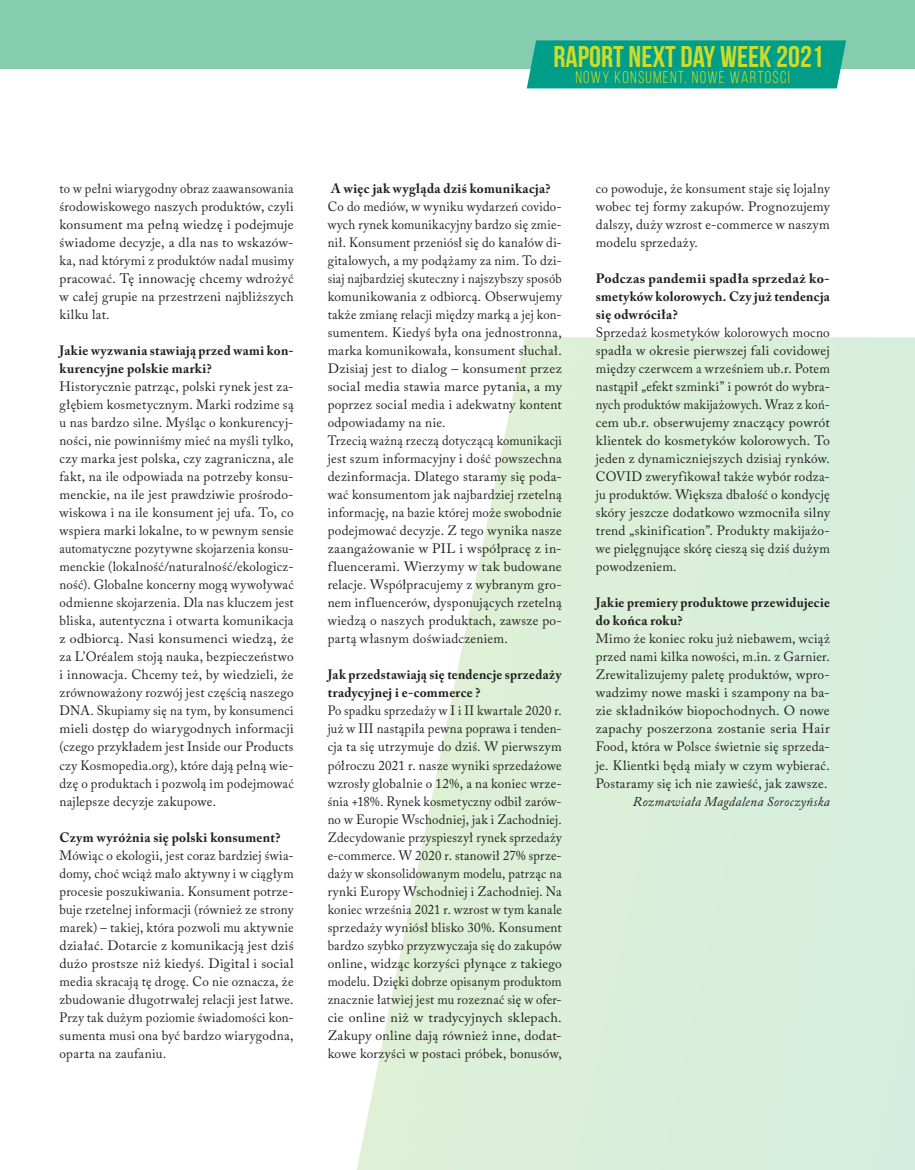
<style>
.page{position:relative;width:915px;height:1170px;background:#fff}
.page>*{position:absolute;margin:0;border:0;box-sizing:border-box;transform-origin:0 0}
.t1{font:700 30px "Bebas Neue";color:#cddc29}
.t2{font:16.8px "Bebas Neue";letter-spacing:.075em;color:#cddc29}
._0_Tekst_w_kolumnie{font:13.5px/18px "Adobe Caslon Pro";letter-spacing:.025em;color:#231f20;text-align:justify}
._0_Tekst_w_kolumnie-2{font:13.5px/18px "Adobe Caslon Pro";letter-spacing:.025em;color:#231f20;text-align:justify;scale:.93 1}
._0_Tekst_w_kolumnie-3{font:13.5px/18px "Adobe Caslon Pro";letter-spacing:.025em;color:#231f20;text-align:justify;scale:.95 1}
._0_Tekst_w_kolumnie-4{font:13.5px/18px "Adobe Caslon Pro";letter-spacing:.025em;color:#231f20;text-align:justify;scale:.96 1}
._0_Tekst_w_kolumnie-5{font:13.5px/18px "Adobe Caslon Pro";letter-spacing:.025em;color:#231f20;text-align:justify;scale:.94 1}
._0_Tekst_w_kolumnie-6{font:700 13.5px/18px "Adobe Caslon Pro";letter-spacing:.025em;color:#231f20}
._0_Tekst_w_kolumnie-7{font:700 13.5px/18px "Adobe Caslon Pro";letter-spacing:.025em;color:#231f20;scale:.96 1}
._0_Tekst_w_kolumnie-8{font:italic 13.5px "Adobe Caslon Pro";letter-spacing:.025em;color:#231f20}
</style>
<div class="page">
<svg style="left:357px;top:337px;width:557px;height:832px"></svg>
<div style="left:0;top:0;width:914px;height:69px;background:#86cdb0"></div>
<div style="left:526px;top:40px;width:319px;height:48px;background:#009d88"></div>
<p class="t1" style="left:553px;top:40px;width:272px">RAPORT NEXT DAY WEEK 2021</p>
<p class="t2" style="left:575px;top:68px;width:216px">NOWY KONSUMENT, NOWE WARTOŚCI</p>
<p class="_0_Tekst_w_kolumnie-5" style="left:60px;top:179px;width:250px">to w pełni wiarygodny obraz zaawansowania środowiskowego naszych produktów, czyli konsument ma pełną wiedzę i podejmuje świadome decyzje, a dla nas to wskazów&shy;ka, nad którymi z produktów nadal musimy pracować. Tę innowację chcemy wdrożyć w całej grupie na przestrzeni najbliższych kilku lat.</p>
<p class="_0_Tekst_w_kolumnie-6" style="left:60px;top:341px;width:235px">Jakie wyzwania stawiają przed wami kon&shy;kurencyjne polskie marki?</p>
<p class="_0_Tekst_w_kolumnie" style="left:60px;top:377px;width:235px">Historycznie patrząc, polski rynek jest za&shy;głębiem kosmetycznym. Marki rodzime są u nas bardzo silne. Myśląc o konkurencyj&shy;ności, nie powinniśmy mieć na myśli tylko, czy marka jest polska, czy zagraniczna, ale fakt, na ile odpowiada na potrzeby konsu&shy;menckie, na ile jest prawdziwie prośrodo&shy;wiskowa i na ile konsument jej ufa. To, co wspiera marki lokalne, to w pewnym sensie automatyczne pozytywne skojarzenia konsu&shy;menckie (lokalność/naturalność/ekologicz&shy;ność). Globalne koncerny mogą wywoływać odmienne skojarzenia. Dla nas kluczem jest bliska, autentyczna i otwarta komunikacja z odbiorcą. Nasi konsumenci wiedzą, że za L’Oréalem stoją nauka, bezpieczeństwo i innowacja. Chcemy też, by wiedzieli, że zrównoważony rozwój jest częścią naszego DNA. Skupiamy się na tym, by konsumenci mieli dostęp do wiarygodnych informacji (czego przykładem jest Inside our Products czy Kosmopedia.org), które dają pełną wie&shy;dzę o produktach i pozwolą im podejmować najlepsze decyzje zakupowe.</p>
<p class="_0_Tekst_w_kolumnie-6" style="left:60px;top:827px;width:222px">Czym wyróżnia się polski konsument?</p>
<p class="_0_Tekst_w_kolumnie-4" style="left:60px;top:845px;width:245px">Mówiąc o ekologii, jest coraz bardziej świa&shy;domy, choć wciąż mało aktywny i w ciągłym procesie poszukiwania. Konsument potrze&shy;buje rzetelnej informacji (również ze strony marek) – takiej, która pozwoli mu aktywnie działać. Dotarcie z komunikacją jest dziś dużo prostsze niż kiedyś. Digital i social media skracają tę drogę. Co nie oznacza, że zbudowanie długotrwałej relacji jest łatwe.<br>Przy tak dużym poziomie świadomości kon&shy;sumenta musi ona być bardzo wiarygodna, oparta na zaufaniu.</p>
<p class="_0_Tekst_w_kolumnie-6" style="left:331px;top:179px;width:221px">A więc jak wygląda dziś komunikacja?</p>
<p class="_0_Tekst_w_kolumnie-3" style="left:327px;top:197px;width:248px">Co do mediów, w wyniku wydarzeń covido&shy;wych rynek komunikacyjny bardzo się zmie&shy;nił. Konsument przeniósł się do kanałów di&shy;gitalowych, a my podążamy za nim. To dzi&shy;siaj najbardziej skuteczny i najszybszy sposób komunikowania z odbiorcą. Obserwujemy także zmianę relacji między marką a jej kon&shy;sumentem. Kiedyś była ona jednostronna, marka komunikowała, konsument słuchał.<br>Dzisiaj jest to dialog – konsument przez social media stawia marce pytania, a my poprzez social media i adekwatny kontent odpowiadamy na nie.</p>
<p class="_0_Tekst_w_kolumnie-2" style="left:327px;top:431px;width:253px">Trzecią ważną rzeczą dotyczącą komunikacji jest szum informacyjny i dość powszechna dezinformacja. Dlatego staramy się poda&shy;wać konsumentom jak najbardziej rzetelną informację, na bazie której może swobodnie podejmować decyzje. Z tego wynika nasze zaangażowanie w PIL i współpracę z in&shy;fluencerami. Wierzymy w tak budowane relacje. Współpracujemy z wybranym gro&shy;nem influencerów, dysponujących rzetelną wiedzą o naszych produktach, zawsze po&shy;partą własnym doświadczeniem.</p>
<p class="_0_Tekst_w_kolumnie-7" style="left:327px;top:665px;width:245px">Jak przedstawiają się tendencje sprzedaży tradycyjnej i e-commerce ?</p>
<p class="_0_Tekst_w_kolumnie-2" style="left:327px;top:701px;width:253px">Po spadku sprzedaży w I i II kwartale 2020 r. już w III nastąpiła pewna poprawa i tenden&shy;cja ta się utrzymuje do dziś. W pierwszym półroczu 2021 r. nasze wyniki sprzedażowe wzrosły globalnie o 12%, a na koniec wrze&shy;śnia +18%. Rynek kosmetyczny odbił zarów&shy;no w Europie Wschodniej, jak i Zachodniej.<br>Zdecydowanie przyspieszył rynek sprzedaży e-commerce. W 2020 r. stanowił 27% sprze&shy;daży w skonsolidowanym modelu, patrząc na rynki Europy Wschodniej i Zachodniej. Na koniec września 2021 r. wzrost w tym kanale sprzedaży wyniósł blisko 30%. Konsument bardzo szybko przyzwyczaja się do zakupów online, widząc korzyści płynące z takiego modelu. Dzięki dobrze opisanym produktom znacznie łatwiej jest mu rozeznać się w ofer&shy;cie online niż w tradycyjnych sklepach.<br>Zakupy online dają również inne, dodat&shy;kowe korzyści w postaci próbek, bonusów,</p>
<p class="_0_Tekst_w_kolumnie" style="left:595px;top:179px;width:235px">co powoduje, że konsument staje się lojalny wobec tej formy zakupów. Prognozujemy dalszy, duży wzrost e-commerce w naszym modelu sprzedaży.</p>
<p class="_0_Tekst_w_kolumnie-6" style="left:595px;top:269px;width:235px;text-align:justify">Podczas pandemii spadła sprzedaż ko&shy;smetyków kolorowych. Czy już tendencja się odwróciła?</p>
<p class="_0_Tekst_w_kolumnie" style="left:595px;top:323px;width:235px">Sprzedaż kosmetyków kolorowych mocno spadła w okresie pierwszej fali covidowej między czerwcem a wrześniem ub.r. Potem nastąpił „efekt szminki” i powrót do wybra&shy;nych produktów makijażowych. Wraz z koń&shy;cem ub.r. obserwujemy znaczący powrót klientek do kosmetyków kolorowych. To jeden z dynamiczniejszych dzisiaj rynków.<br>COVID zweryfikował także wybór rodza&shy;ju produktów. Większa dbałość o kondycję skóry jeszcze dodatkowo wzmocniła silny trend „skinification”. Produkty makijażo&shy;we pielęgnujące skórę cieszą się dziś dużym powodzeniem.</p>
<p class="_0_Tekst_w_kolumnie-7" style="left:595px;top:593px;width:245px">Jakie premiery produktowe przewidujecie do końca roku?</p>
<p class="_0_Tekst_w_kolumnie" style="left:595px;top:629px;width:235px">Mimo że koniec roku już niebawem, wciąż przed nami kilka nowości, m.in. z Garnier.<br>Zrewitalizujemy paletę produktów, wpro&shy;wadzimy nowe maski i szampony na ba&shy;zie składników biopochodnych. O nowe zapachy poszerzona zostanie seria Hair Food, która w Polsce świetnie się sprzeda&shy;je. Klientki będą miały w czym wybierać.<br>Postaramy się ich nie zawieść, jak zawsze.</p>
<p class="_0_Tekst_w_kolumnie-8" style="left:632px;top:792px;width:198px">Rozmawiała Magdalena Soroczyńska</p>
</div>
